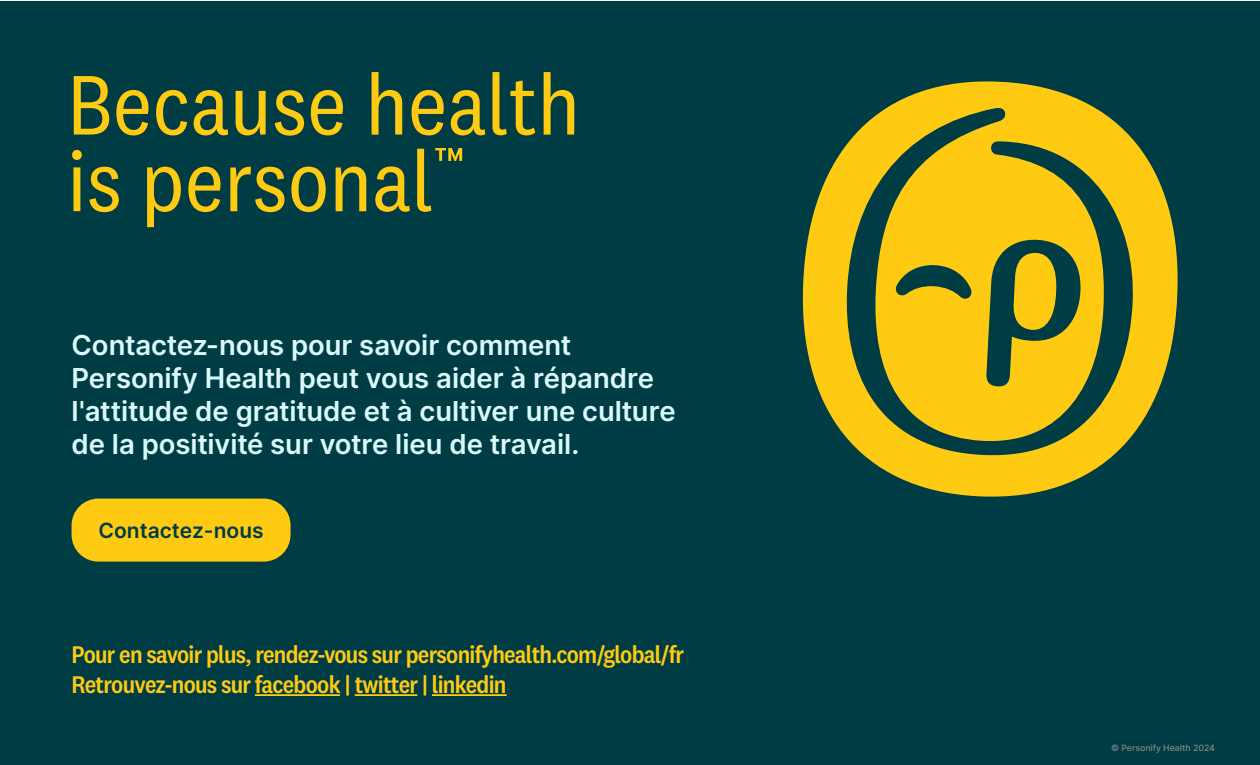
<style>
.page{position:relative;width:1260px;height:765px;background:#fff}
.page>*{position:absolute;margin:0;border:0;box-sizing:border-box;transform-origin:0 0}
.t1{font:600 27.5px/33px "Inter";letter-spacing:-.005em;color:#daf9fb}
.t2{font:500 25px/30px "National 2 Narrow";letter-spacing:-.03em;color:#ffcb12}
.t3{font:600 21px "Inter";color:#003c44}
.t4{font:500 8.75px "Inter";color:#878787}
</style>
<div class="page">
<div style="left:1px;top:1px;width:1259px;height:763px;background:#003c44"></div>
<svg style="left:72px;top:72px;width:502px;height:155px"></svg>
<svg style="left:802px;top:81px;width:376px;height:416px"></svg>
<svg style="left:843px;top:107px;width:294px;height:354px;fill:#ffcb12"></svg>
<hr style="left:255px;top:694px;width:85px;height:2px;background:#ffcb12">
<hr style="left:355px;top:694px;width:62px;height:2px;background:#ffcb12">
<hr style="left:432px;top:694px;width:75px;height:2px;background:#ffcb12">
<div style="left:72px;top:499px;width:219px;height:63px;background:#ffcb12;border-radius:27px"></div>
<p class="t1" style="left:72px;top:328px;width:606px">Contactez-nous pour savoir comment Personify Health peut vous aider à répandre l'attitude de gratitude et à cultiver une culture de la positivité sur votre lieu de travail.</p>
<p class="t3" style="left:99px;top:515px;width:167px">Contactez-nous</p>
<p class="t2" style="left:72px;top:640px;width:614px">Pour en savoir plus, rendez-vous sur personifyhealth.com/global/fr<br>Retrouvez-nous sur facebook | twitter | linkedin</p>
<p class="t4" style="left:1111px;top:741px;width:105px">© Personify Health 2024</p>
</div>
